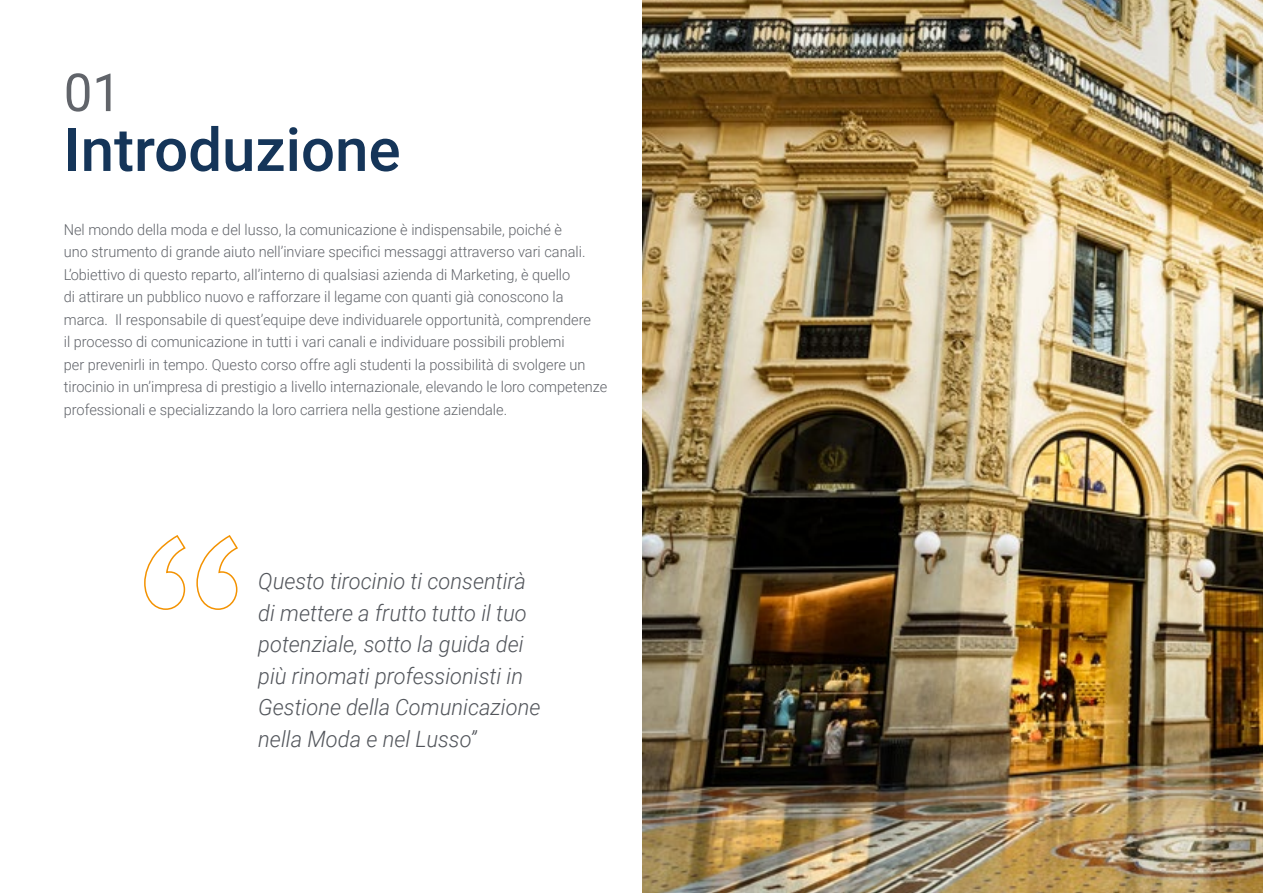
<style>
.page{position:relative;width:1263px;height:893px;background:#fff}
.page>*{position:absolute;margin:0;border:0;box-sizing:border-box;transform-origin:0 0}
.t1{font:500 60px "Roboto";color:#153559}
.t2{font:52.5px "Roboto";color:#61646a}
.t3{font:italic 300 22.5px/31.5px "Roboto";color:#52555b}
.t4{font:300 15px/22.5px "Roboto";color:#61646a}
</style>
<div class="page">
<img style="left:642px;top:0;width:621px;height:893px">
<svg style="left:144px;top:535px;width:94px;height:75px"></svg>
<h2 class="t2" style="left:64px;top:56px;width:59px">01</h2>
<h1 class="t1" style="left:64px;top:108px;width:338px">Introduzione</h1>
<p class="t4" style="left:64px;top:217px;width:545px">Nel mondo della moda e del lusso, la comunicazione è indispensabile, poiché è<br>uno strumento di grande aiuto nell’inviare specifici messaggi attraverso vari canali.<br>L’obiettivo di questo reparto, all’interno di qualsiasi azienda di Marketing, è quello<br>di attirare un pubblico nuovo e rafforzare il legame con quanti già conoscono la marca. Il responsabile di quest’equipe deve individuarele opportunità, comprendere<br>il processo di comunicazione in tutti i vari canali e individuare possibili problemi<br>per prevenirli in tempo. Questo corso offre agli studenti la possibilità di svolgere un tirocinio in un’impresa di prestigio a livello internazionale, elevando le loro competenze professionali e specializzando la loro carriera nella gestione aziendale.</p>
<h3 class="t3" style="left:258px;top:565px;width:284px">Questo tirocinio ti consentirà di mettere a frutto tutto il tuo potenziale, sotto la guida dei più rinomati professionisti in<br>Gestione della Comunicazione nella Moda e nel Lusso”</h3>
</div>
